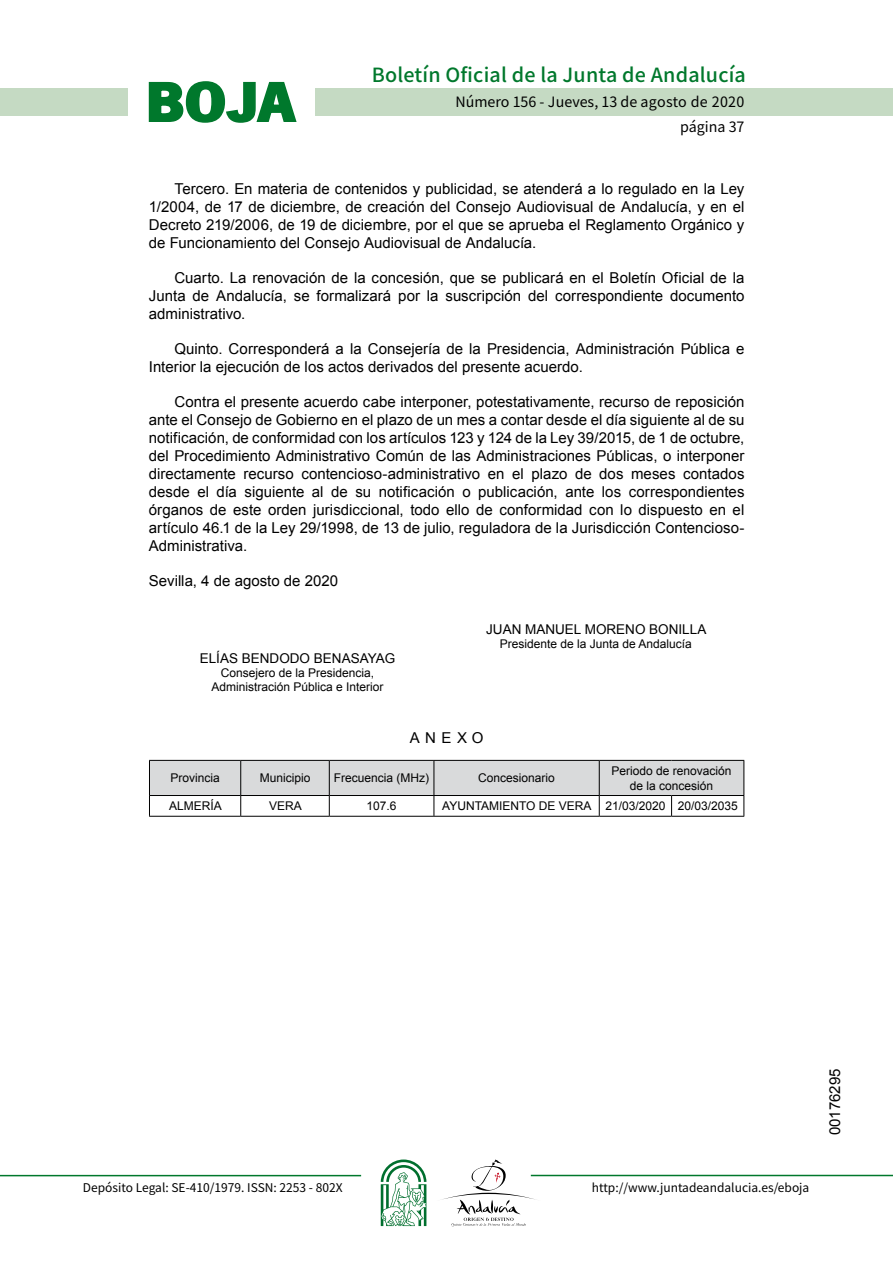
<style>
.page{position:relative;width:893px;height:1263px;background:#fff}
.page>*{position:absolute;margin:0;border:0;box-sizing:border-box;transform-origin:0 0}
.t1{font:700 57.75px "News Got T";color:#00782c;scale:1.14 1}
.t2{font:500 19.5px "Noto Sans HK";letter-spacing:.01em;color:#00782c}
.t3{font:15px/18px "Arial";color:#000;text-align:justify}
.t4{font:14.25px/24.5px "Noto Sans HK";color:#000;text-align:right}
.t5{font:13.5px "Arial";color:#000}
.t6{font:12px/14.4px "Arial";color:#000;text-align:center}
.t7{font:12px "Noto Sans HK";color:#000}
</style>
<div class="page">
<div style="left:315px;top:88px;width:577px;height:28px;background:#c5dac3"></div>
<div style="left:0;top:88px;width:128px;height:28px;background:#c5dac3"></div>
<hr style="left:0;top:1175px;width:361px;height:1px;background:#00782c">
<hr style="left:531px;top:1175px;width:361px;height:1px;background:#00782c">
<svg style="left:148px;top:81px;width:149px;height:42px"></svg>
<svg style="left:442px;top:1159px;width:100px;height:67px"></svg>
<svg style="left:381px;top:1160px;width:45px;height:66px"></svg>
<svg style="left:149px;top:760px;width:595px;height:56px"></svg>
<hr style="left:149px;top:816px;width:92px;height:1px;background:#000">
<hr style="left:241px;top:816px;width:88px;height:1px;background:#000">
<hr style="left:329px;top:816px;width:105px;height:1px;background:#000">
<hr style="left:434px;top:816px;width:165px;height:1px;background:#000">
<hr style="left:599px;top:816px;width:72px;height:1px;background:#000">
<hr style="left:671px;top:816px;width:73px;height:1px;background:#000">
<h1 class="t1" style="left:145px;top:68px;width:133px">BOJA</h1>
<h2 class="t2" style="left:372px;top:64px;width:375px">Boletín Oficial de la Junta de Andalucía</h2>
<p class="t4" style="left:455px;top:90px;width:290px">Número 156 - Jueves, 13 de agosto de 2020 página 37</p>
<p class="t3" style="left:149px;top:180px;width:597px;text-indent:26px">Tercero. En materia de contenidos y publicidad, se atenderá a lo regulado en la Ley 1/2004, de 17 de diciembre, de creación del Consejo Audiovisual de Andalucía, y en el Decreto 219/2006, de 19 de diciembre, por el que se aprueba el Reglamento Orgánico y de Funcionamiento del Consejo Audiovisual de Andalucía.</p>
<p class="t3" style="left:149px;top:269px;width:597px;text-indent:26px">Cuarto. La renovación de la concesión, que se publicará en el Boletín Oficial de la Junta de Andalucía, se formalizará por la suscripción del correspondiente documento administrativo.</p>
<p class="t3" style="left:149px;top:340px;width:597px;text-indent:26px">Quinto. Corresponderá a la Consejería de la Presidencia, Administración Pública e<br>Interior la ejecución de los actos derivados del presente acuerdo.</p>
<p class="t3" style="left:149px;top:393px;width:597px;text-indent:26px">Contra el presente acuerdo cabe interponer, potestativamente, recurso de reposición ante el Consejo de Gobierno en el plazo de un mes a contar desde el día siguiente al de su notificación, de conformidad con los artículos 123 y 124 de la Ley 39/2015, de 1 de octubre, del Procedimiento Administrativo Común de las Administraciones Públicas, o interponer directamente recurso contencioso-administrativo en el plazo de dos meses contados desde el día siguiente al de su notificación o publicación, ante los correspondientes órganos de este orden jurisdiccional, todo ello de conformidad con lo dispuesto en el artículo 46.1 de la Ley 29/1998, de 13 de julio, reguladora de la Jurisdicción Contencioso-Administrativa.</p>
<p class="t3" style="left:149px;top:572px;width:191px">Sevilla, 4 de agosto de 2020</p>
<p class="t5" style="left:486px;top:620px;width:222px">JUAN MANUEL MORENO BONILLA</p>
<p class="t6" style="left:499px;top:637px;width:194px">Presidente de la Junta de Andalucía</p>
<p class="t5" style="left:200px;top:649px;width:197px">ELÍAS BENDODO BENASAYAG</p>
<p class="t6" style="left:211px;top:665px;width:174px">Consejero de la Presidencia,<br>Administración Pública e Interior</p>
<p class="t3" style="left:410px;top:729px;width:75px">ANEXO</p>
<p class="t6" style="left:170px;top:771px;width:51px">Provincia</p>
<p class="t6" style="left:260px;top:771px;width:52px">Municipio</p>
<p class="t6" style="left:334px;top:771px;width:97px">Frecuencia (MHz)</p>
<p class="t6" style="left:478px;top:771px;width:78px">Concesionario</p>
<p class="t6" style="left:611px;top:764px;width:122px">Periodo de renovación de la concesión</p>
<p class="t6" style="left:169px;top:799px;width:54px">ALMERÍA</p>
<p class="t6" style="left:269px;top:799px;width:34px">VERA</p>
<p class="t6" style="left:366px;top:799px;width:32px">107.6</p>
<p class="t6" style="left:442px;top:799px;width:297px">AYUNTAMIENTO DE VERA 21/03/2020 20/03/2035</p>
<p class="t7" style="left:83px;top:1181px;width:261px">Depósito Legal: SE-410/1979. ISSN: 2253 - 802X</p>
<p class="t7" style="left:592px;top:1181px;width:219px">http://www.juntadeandalucia.es/eboja</p>
<p class="t3" style="left:826px;top:1135px;width:68px;rotate:-90deg">00176295</p>
</div>
